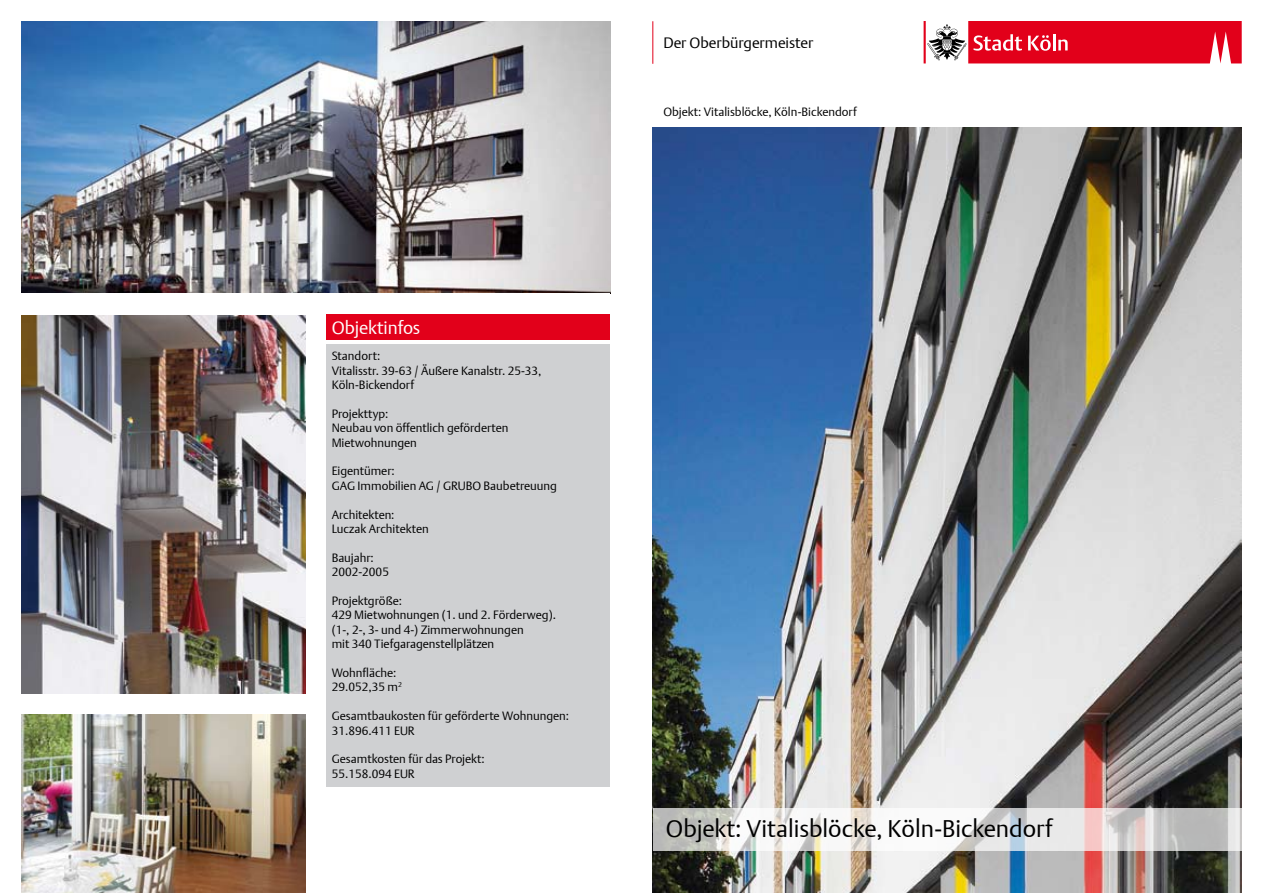
<style>
.page{position:relative;width:1263px;height:893px;background:#fff}
.page>*{position:absolute;margin:0;border:0;box-sizing:border-box;transform-origin:0 0}
.t1{font:300 24px "DTL Argo T";color:#000}
.t2{font:300 18px "DTL Argo T";letter-spacing:-.005em;color:#fff}
.t3{font:300 15px "DTL Argo T";color:#000}
.t4{font:300 12px/14.4px "DTL Argo T";color:#000}
</style>
<div class="page">
<img style="left:21px;top:714px;width:284px;height:179px">
<img style="left:21px;top:315px;width:284px;height:378px">
<img style="left:21px;top:21px;width:589px;height:272px">
<img style="left:653px;top:128px;width:589px;height:765px">
<div style="left:326px;top:344px;width:284px;height:443px;background:#cfd0d2"></div>
<svg style="left:653px;top:808px;width:589px;height:42px"></svg>
<div style="left:326px;top:315px;width:284px;height:25px;background:#e2001a"></div>
<hr style="left:652px;top:21px;width:1px;height:43px;background:#e2001a">
<svg style="left:927px;top:21px;width:315px;height:42px;background:#df2b40"></svg>
<hr style="left:923px;top:21px;width:3px;height:42px;background:#e2001a">
<h2 class="t2" style="left:332px;top:317px;width:90px">Objektinfos</h2>
<p class="t4" style="left:332px;top:349px;width:211px">Standort:<br>Vitalisstr. 39-63 / Äußere Kanalstr. 25-33,<br>Köln-Bickendorf</p>
<p class="t4" style="left:332px;top:406px;width:178px">Projekttyp:<br>Neubau von öffentlich geförderten<br>Mietwohnungen</p>
<p class="t4" style="left:332px;top:464px;width:227px">Eigentümer:<br>GAG Immobilien AG / GRUBO Baubetreuung</p>
<p class="t4" style="left:332px;top:507px;width:99px">Architekten:<br>Luczak Architekten</p>
<p class="t4" style="left:332px;top:550px;width:59px">Baujahr:<br>2002-2005</p>
<p class="t4" style="left:332px;top:593px;width:226px">Projektgröße:<br>429 Mietwohnungen (1. und 2. Förderweg). (1-, 2-, 3- und 4-) Zimmerwohnungen<br>mit 340 Tiefgaragenstellplätzen</p>
<p class="t4" style="left:332px;top:665px;width:72px">Wohnfläche:<br>29.052,35 m<sup>2</sup></p>
<p class="t4" style="left:332px;top:709px;width:239px">Gesamtbaukosten für geförderte Wohnungen:<br>31.896.411 EUR</p>
<p class="t4" style="left:332px;top:752px;width:155px">Gesamtkosten für das Projekt:<br>55.158.094 EUR</p>
<p class="t3" style="left:663px;top:33px;width:151px">Der Oberbürgermeister</p>
<p class="t4" style="left:663px;top:104px;width:195px">Objekt: Vitalisblöcke, Köln-Bickendorf</p>
<h1 class="t1" style="left:666px;top:814px;width:388px">Objekt: Vitalisblöcke, Köln-Bickendorf</h1>
</div>
